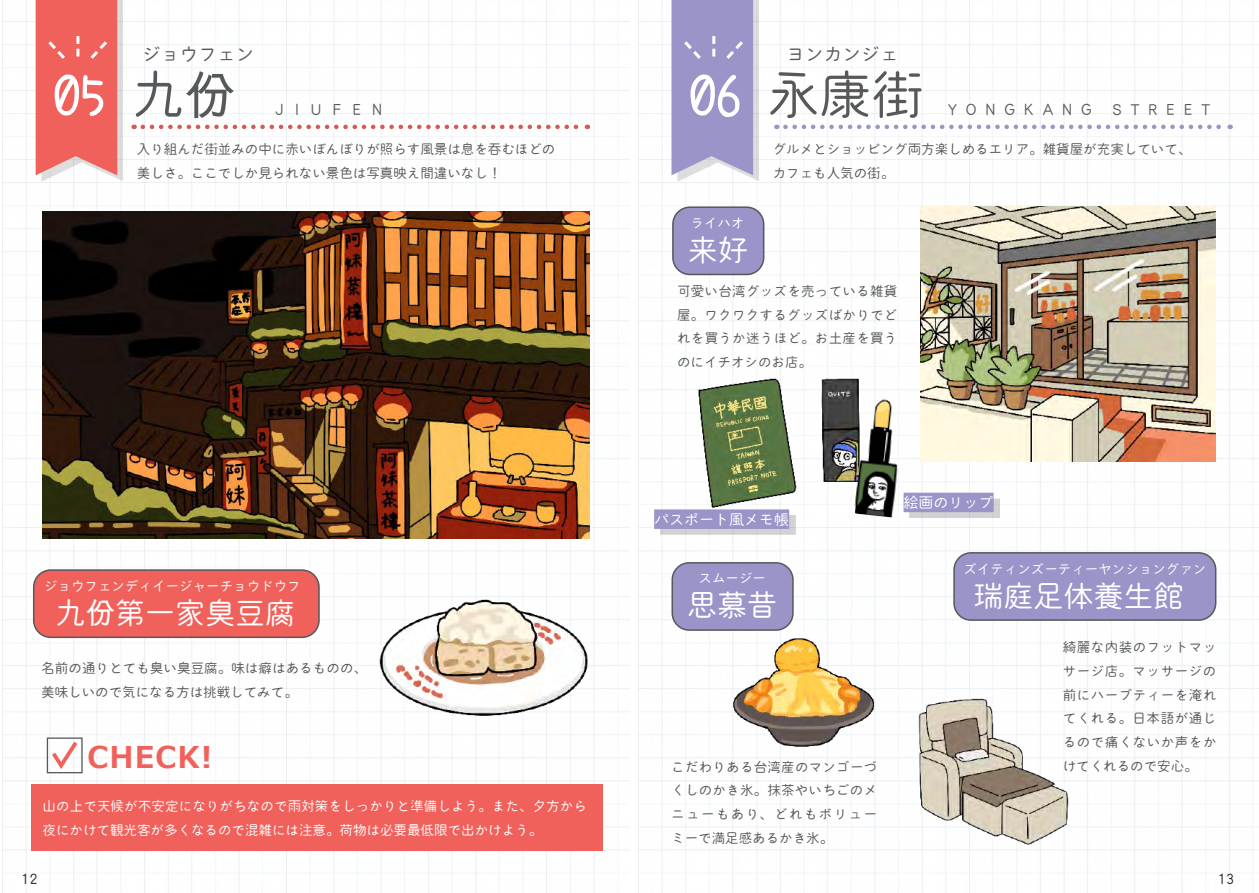
<style>
.page{position:relative;width:1259px;height:893px;background:#fff}
.page>*{position:absolute;margin:0;border:0;box-sizing:border-box;transform-origin:0 0}
.t1{font:57.45px "Seto Font SP";color:#fff}
.t2{font:52.05px "Kinuta Maru Maru GB Sr Std N R";color:#57585a}
.t3{font:30px "Kinuta Maru Maru GB Sr Std N R";color:#fff}
.t4{font:700 30px "Meiryo UI";letter-spacing:.04em;color:#f1615c}
.t5{font:18.75px "Kinuta Maru Maru GB Sr Std N R";color:#57585a}
.t6{font:15px "Kinuta Maru Maru GB Sr Std N R";letter-spacing:.55em;color:#57585a}
.t7{font:15px "Kinuta Maru Maru GB Sr Std N R";color:#fff}
.t8{font:13.8px "Kinuta Maru Maru GB Sr Std N R";color:#231f20}
.t9{font:13.5px/23.7px "Kinuta Maru Maru GB Sr Std N R";color:#57585a;text-align:justify}
.t10{font:13.5px/23.7px "Kinuta Maru Maru GB Sr Std N R";color:#fff}
.s1{font-family:"Arial Unicode MS"}
</style>
<div class="page">
<img style="left:2px;top:0;width:627px;height:893px">
<img style="left:638px;top:0;width:621px;height:893px">
<div style="left:31px;top:784px;width:572px;height:66px;background:#f1615c"></div>
<img style="left:920px;top:206px;width:296px;height:255px">
<img style="left:354px;top:579px;width:250px;height:142px">
<img style="left:723px;top:633px;width:157px;height:116px">
<img style="left:689px;top:375px;width:126px;height:143px">
<img style="left:807px;top:368px;width:70px;height:124px">
<img style="left:844px;top:390px;width:66px;height:128px">
<div style="left:42px;top:0;width:81px;height:181px;background:#57585a;opacity:.2"></div>
<div style="left:677px;top:0;width:82px;height:181px;background:#57585a;opacity:.2"></div>
<div style="left:36px;top:0;width:81px;height:175px;background:#f1615c"></div>
<svg style="left:671px;top:0;width:82px;height:175px;background:#9f9aca"></svg>
<svg style="left:143px;top:125px;width:445px;height:4px"></svg>
<svg style="left:785px;top:125px;width:445px;height:4px"></svg>
<div style="left:34px;top:570px;width:285px;height:67px;background:#f1615c;border-radius:17px"></div>
<div style="left:33px;top:569px;width:287px;height:69px;border:2px solid #57585a;border-radius:17px"></div>
<div style="left:673px;top:207px;width:90px;height:67px;background:#9a94c8;border-radius:17px"></div>
<div style="left:672px;top:206px;width:92px;height:69px;border:2px solid #57585a;border-radius:17px"></div>
<div style="left:672px;top:563px;width:121px;height:67px;background:#9a94c8;border-radius:17px"></div>
<div style="left:671px;top:562px;width:122px;height:69px;border:2px solid #57585a;border-radius:17px"></div>
<div style="left:954px;top:553px;width:261px;height:67px;background:#9a94c8;border-radius:17px"></div>
<div style="left:953px;top:552px;width:263px;height:69px;border:2px solid #57585a;border-radius:17px"></div>
<svg style="left:49px;top:739px;width:32px;height:32px"></svg>
<div style="left:47px;top:737px;width:36px;height:36px;border:1px solid #57585a"></div>
<div style="left:660px;top:515px;width:135px;height:20px;background:#d3d2d2"></div>
<div style="left:654px;top:509px;width:135px;height:20px;background:#9a94c8"></div>
<div style="left:909px;top:499px;width:90px;height:19px;background:#d3d2d2"></div>
<div style="left:903px;top:493px;width:90px;height:19px;background:#9a94c8"></div>
<img style="left:910px;top:691px;width:180px;height:159px">
<img style="left:43px;top:211px;width:546px;height:328px">
<h1 class="t1" style="left:53px;top:64px;width:56px">05</h1>
<h3 class="t5" style="left:142px;top:42px;width:114px">ジョウフェン</h3>
<h2 class="t2" style="left:131px;top:61px;width:106px">九<span class="s1">份</span></h2>
<p class="t6" style="left:275px;top:99px;width:109px">JIUFEN</p>
<h1 class="t1" style="left:688px;top:64px;width:56px">06</h1>
<h3 class="t5" style="left:786px;top:42px;width:114px">ヨンカンジェ</h3>
<h2 class="t2" style="left:767px;top:61px;width:158px">永康街</h2>
<p class="t6" style="left:947px;top:99px;width:146px">YONGKANG</p>
<p class="t6" style="left:1112px;top:99px;width:99px">STREET</p>
<p class="t9" style="left:137px;top:138px;width:420px">入り組んだ街並みの中に赤いぼんぼりが照らす風景は息を吞むほどの美しさ。ここでしか見られない景色は写真映え間違いなし !</p>
<p class="t9" style="left:772px;top:138px;width:420px">グルメとショッピング両方楽しめるエリア。雑貨屋が充実していて、カフェも人気の街。</p>
<p class="t10" style="left:690px;top:211px;width:55px">ライハオ</p>
<h3 class="t3" style="left:688px;top:230px;width:61px">来好</h3>
<p class="t9" style="left:677px;top:279px;width:222px">可愛い台湾グッズを売っている雑貨屋。ワクワクするグッズばかりでどれを買うか迷うほど。お土産を買うのにイチオシのお店。</p>
<p class="t7" style="left:654px;top:510px;width:136px">パスポート風メモ帳</p>
<p class="t7" style="left:903px;top:493px;width:91px">絵画のリップ</p>
<p class="t10" style="left:44px;top:574px;width:258px">ジョウフェンディイージャーチョウドウフ</p>
<h3 class="t3" style="left:55px;top:593px;width:241px">九<span class="s1">份</span>第一家臭豆腐</h3>
<p class="t9" style="left:41px;top:656px;width:327px">名前の通りとても臭い臭豆腐。味は癖はあるものの、美味しいので気になる方は挑戦してみて。</p>
<h3 class="t4" style="left:88px;top:736px;width:126px">CHECK!</h3>
<p class="t10" style="left:43px;top:794px;width:546px">山の上で天候が不安定になりがちなので雨対策をしっかりと準備しよう。また、夕方から夜にかけて観光客が多くなるので混雑には注意。荷物は必要最低限で出かけよう。</p>
<p class="t10" style="left:698px;top:566px;width:69px">スムージー</p>
<h3 class="t3" style="left:687px;top:586px;width:91px">思慕昔</h3>
<p class="t9" style="left:671px;top:755px;width:207px">こだわりある台湾産のマンゴーづくしのかき氷。抹茶やいちごのメニューもあり、どれもボリューミーで満足感あるかき氷。</p>
<p class="t10" style="left:963px;top:557px;width:244px">ズイティンズーティーヤンショングァン</p>
<h3 class="t3" style="left:973px;top:576px;width:211px">瑞庭足体養生館</h3>
<p class="t9" style="left:1062px;top:636px;width:155px">綺麗な内装のフットマッサージ店。マッサージの前にハーブティーを淹れてくれる。日本語が通じるので痛くないか声をかけてくれるので安心。</p>
<p class="t8" style="left:21px;top:870px;width:18px">12</p>
<p class="t8" style="left:1217px;top:870px;width:18px">13</p>
</div>
